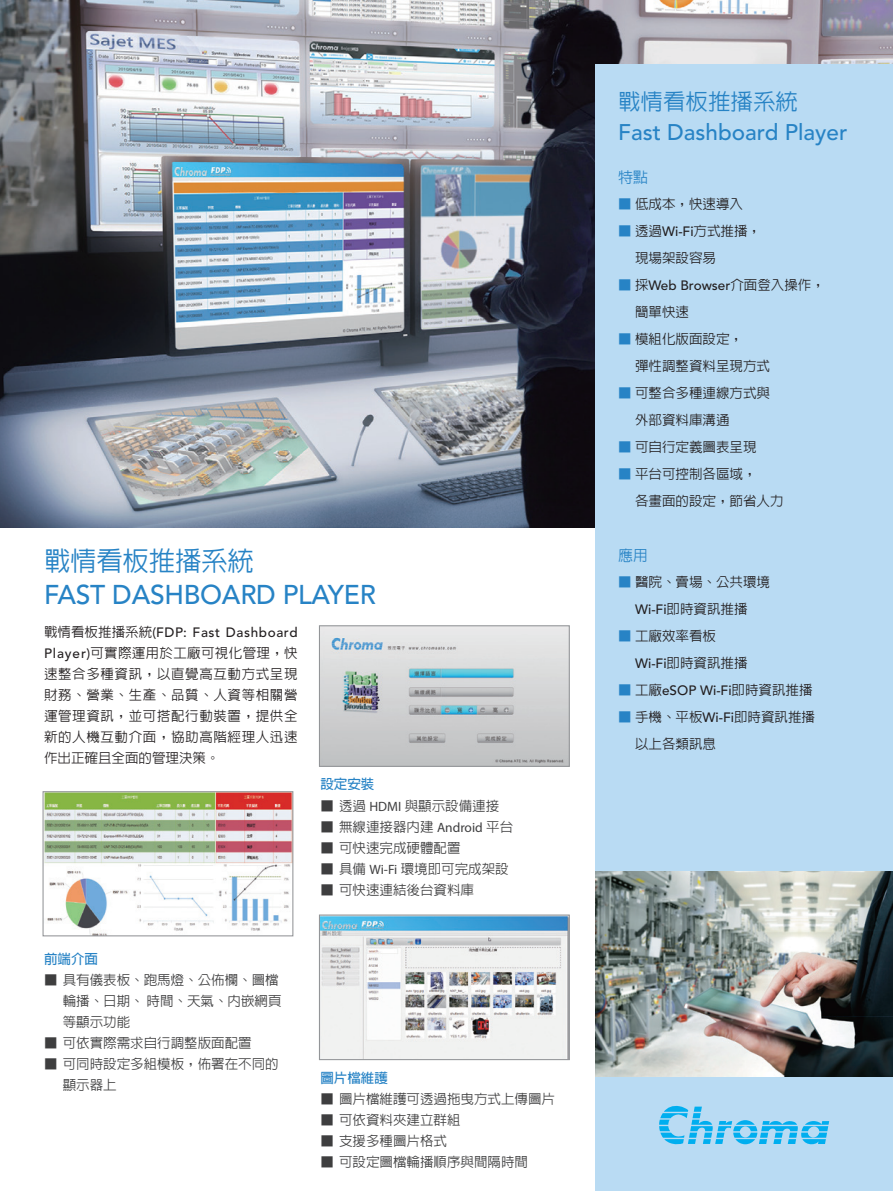
<style>
.page{position:relative;width:893px;height:1191px;background:#fff}
.page>*{position:absolute;margin:0;border:0;box-sizing:border-box;transform-origin:0 0}
.正常{font:500 27px "Avenir";letter-spacing:-.01em;color:#2783c5}
.正常-2{font:500 27px "AR Hei B5";letter-spacing:-.01em;color:#2783c5}
.正常-3{font:500 22.5px "Avenir";color:#2783c5}
.正常-4{font:500 22.5px "AR Hei B5";color:#2783c5}
.正常-5{font:500 15px "AR Hei B5";color:#2783c5}
.正常-6{font:500 13.5px/21px "AR Hei B5";color:#231f20;text-align:justify}
.正常-7{font:500 13.5px/21px "AR Hei B5";color:#3e3e3f}
.正常-8{font:500 13.5px "Avenir";color:#231f20}
.正常-9{font:700 13.5px "AR Hei B5";color:#2783c5}
.s1{font-family:"Avenir"}
.s2{font-family:"Myriad Pro";font-weight:400}
.s3{color:#2783c5}
.s4{font-family:"AR Hei B5";color:#2783c5}
.s5{font-family:"AR Hei B5"}
</style>
<div class="page">
<img style="left:0;top:0;width:893px;height:527px">
<div style="left:595px;top:64px;width:298px;height:1127px;background:#b9dbf3"></div>
<svg style="left:659px;top:1105px;width:170px;height:39px"></svg>
<img style="left:595px;top:872px;width:298px;height:204px">
<img style="left:45px;top:793px;width:246px;height:141px">
<div style="left:43px;top:791px;width:250px;height:145px;border:1px solid #939598"></div>
<img style="left:321px;top:916px;width:247px;height:142px">
<div style="left:319px;top:914px;width:251px;height:146px;border:1px solid #939598"></div>
<img style="left:321px;top:627px;width:247px;height:138px">
<div style="left:319px;top:625px;width:251px;height:142px;border:1px solid #939598"></div>
<p class="正常-2" style="left:44px;top:547px;width:211px">戰情看板推播系統</p>
<p class="正常" style="left:44px;top:578px;width:333px">FAST DASHBOARD PLAYER</p>
<p class="正常-6" style="left:44px;top:621px;width:255px">戰情看板推播系統<span class="s1">(FDP: Fast Dashboard Player)</span>可實際運用於工廠可視化管理，快速整合多種資訊，以直覺高互動方式呈現財務、營業、生產、品質、人資等相關營運管理資訊，並可搭配行動裝置，提供全新的人機互動介面，協助高階經理人迅速作出正確且全面的管理決策。</p>
<p class="正常-9" style="left:44px;top:952px;width:55px">前端介面</p>
<p class="正常-7" style="left:44px;top:969px;width:236px">■ 具有儀表板、跑馬燈、公佈欄、圖檔</p>
<p class="正常-7" style="left:63px;top:990px;width:220px">輪播、日期、時間、天氣、內嵌網頁等顯示功能</p>
<p class="正常-7" style="left:44px;top:1032px;width:209px">■ 可依實際需求自行調整版面配置</p>
<p class="正常-7" style="left:44px;top:1053px;width:236px">■ 可同時設定多組模板，佈署在不同的</p>
<p class="正常-7" style="left:63px;top:1074px;width:55px">顯示器上</p>
<p class="正常-9" style="left:320px;top:777px;width:55px">設定安裝</p>
<p class="正常-7" style="left:320px;top:795px;width:180px">■ 透過 <span class="s2">HDMI</span> 與顯示設備連接</p>
<p class="正常-7" style="left:320px;top:816px;width:194px">■ 無線連接器內建 <span class="s2">Android</span> 平台</p>
<p class="正常-7" style="left:320px;top:837px;width:142px">■ 可快速完成硬體配置</p>
<p class="正常-7" style="left:320px;top:858px;width:190px">■ 具備 <span class="s2">Wi-Fi</span> 環境即可完成架設</p>
<p class="正常-7" style="left:320px;top:879px;width:155px">■ 可快速連結後台資料庫</p>
<p class="正常-9" style="left:320px;top:1071px;width:69px">圖片檔維護</p>
<p class="正常-7" style="left:320px;top:1088px;width:236px">■ 圖片檔維護可透過拖曳方式上傳圖片</p>
<p class="正常-7" style="left:320px;top:1109px;width:142px">■ 可依資料夾建立群組</p>
<p class="正常-7" style="left:320px;top:1130px;width:128px">■ 支援多種圖片格式</p>
<p class="正常-7" style="left:320px;top:1151px;width:209px">■ 可設定圖檔輪播順序與間隔時間</p>
<p class="正常-4" style="left:618px;top:90px;width:181px">戰情看板推播系統</p>
<p class="正常-3" style="left:618px;top:119px;width:231px">Fast Dashboard Player</p>
<p class="正常-5" style="left:618px;top:170px;width:31px">特點</p>
<p class="正常-6" style="left:618px;top:193px;width:127px"><span class="s3">■</span> 低成本，快速導入</p>
<p class="正常-6" style="left:618px;top:220px;width:144px"><span class="s3">■</span> 透過<span class="s1">Wi-Fi</span>方式推播，</p>
<p class="正常-6" style="left:635px;top:247px;width:82px">現場架設容易</p>
<p class="正常-8" style="left:618px;top:277px;width:208px"><span class="s4">■</span> <span class="s5">採</span>Web Browser<span class="s5">介面登入操作，</span></p>
<p class="正常-6" style="left:635px;top:301px;width:55px">簡單快速</p>
<p class="正常-6" style="left:618px;top:328px;width:127px"><span class="s3">■</span> 模組化版面設定，</p>
<p class="正常-6" style="left:635px;top:355px;width:136px">彈性調整資料呈現方式</p>
<p class="正常-6" style="left:618px;top:382px;width:154px"><span class="s3">■</span> 可整合多種連線方式與</p>
<p class="正常-6" style="left:635px;top:409px;width:96px">外部資料庫溝通</p>
<p class="正常-6" style="left:618px;top:436px;width:140px"><span class="s3">■</span> 可自行定義圖表呈現</p>
<p class="正常-6" style="left:618px;top:463px;width:140px"><span class="s3">■</span> 平台可控制各區域，</p>
<p class="正常-6" style="left:635px;top:490px;width:150px">各畫面的設定，節省人力</p>
<p class="正常-5" style="left:618px;top:548px;width:31px">應用</p>
<p class="正常-6" style="left:618px;top:571px;width:154px"><span class="s3">■</span> 醫院、賣場、公共環境</p>
<p class="正常-6" style="left:635px;top:598px;width:114px"><span class="s1">Wi-Fi</span>即時資訊推播</p>
<p class="正常-6" style="left:618px;top:625px;width:100px"><span class="s3">■</span> 工廠效率看板</p>
<p class="正常-6" style="left:635px;top:652px;width:114px"><span class="s1">Wi-Fi</span>即時資訊推播</p>
<p class="正常-8" style="left:618px;top:682px;width:196px"><span class="s4">■</span> <span class="s5">工廠</span>eSOP Wi-Fi<span class="s5">即時資訊推播</span></p>
<p class="正常-6" style="left:618px;top:706px;width:198px"><span class="s3">■</span> 手機、平板<span class="s1">Wi-Fi</span>即時資訊推播</p>
<p class="正常-6" style="left:635px;top:733px;width:82px">以上各類訊息</p>
</div>
